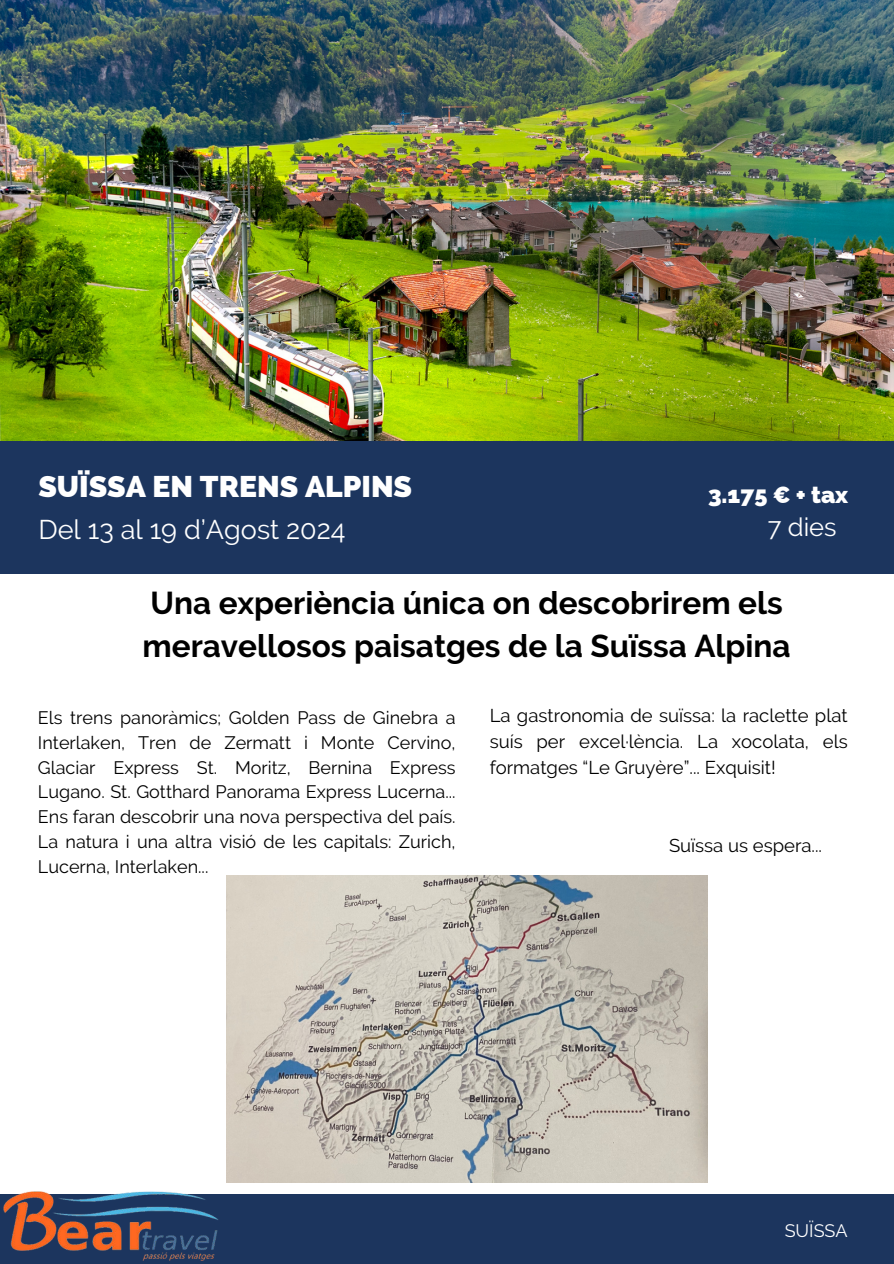
<style>
.page{position:relative;width:894px;height:1264px;background:#fff}
.page>*{position:absolute;margin:0;border:0;box-sizing:border-box;transform-origin:0 0}
.t1{font:700 31.5px/43.8px "Raleway";color:#000}
.t2{font:800 30px "Raleway";color:#fff}
.t3{font:27px "Raleway";color:#fff}
.t4{font:25.5px "Raleway";color:#fff}
.t5{font:800 23.4px "Raleway";color:#fff}
.t6{font:18.45px/25.8px "Raleway";color:#000;text-align:justify}
.t7{font:18px/24.8px "Raleway";color:#000;text-align:justify}
.t8{font:18px "Raleway";color:#fff}
</style>
<div class="page">
<div style="left:0;top:440px;width:893px;height:134px;background:#1c355e"></div>
<div style="left:0;top:1193px;width:893px;height:70px;background:#1c355e"></div>
<img style="left:226px;top:875px;width:481px;height:307px">
<img style="left:0;top:0;width:893px;height:440px">
<img style="left:0;top:1191px;width:226px;height:70px">
<h2 class="t2" style="left:38px;top:468px;width:375px">SUÏSSA EN TRENS ALPINS</h2>
<h3 class="t3" style="left:38px;top:513px;width:308px">Del 13 al 19 d’Agost 2024</h3>
<h3 class="t4" style="left:767px;top:512px;width:70px">7 dies</h3>
<p class="t5" style="left:707px;top:481px;width:141px">3.175 € + tax</p>
<h1 class="t1" style="left:142px;top:580px;width:649px">Una experiència única on descobrirem els meravellosos paisatges de la Suïssa Alpina</h1>
<p class="t7" style="left:38px;top:705px;width:419px">Els trens panoràmics; Golden Pass de Ginebra a Interlaken, Tren de Zermatt i Monte Cervino, Glaciar Express St. Moritz, Bernina Express Lugano. St. Gotthard Panorama Express Lucerna...<br>Ens faran descobrir una nova perspectiva del país.<br>La natura i una altra visió de les capitals: Zurich, Lucerna, Interlaken...</p>
<p class="t6" style="left:489px;top:703px;width:359px">La gastronomia de suïssa: la raclette plat suís per excel·lència. La xocolata, els formatges “Le Gruyère”... Exquisit!</p>
<p class="t6" style="left:668px;top:832px;width:154px">Suïssa us espera...</p>
<p class="t8" style="left:784px;top:1220px;width:64px">SUÏSSA</p>
</div>
